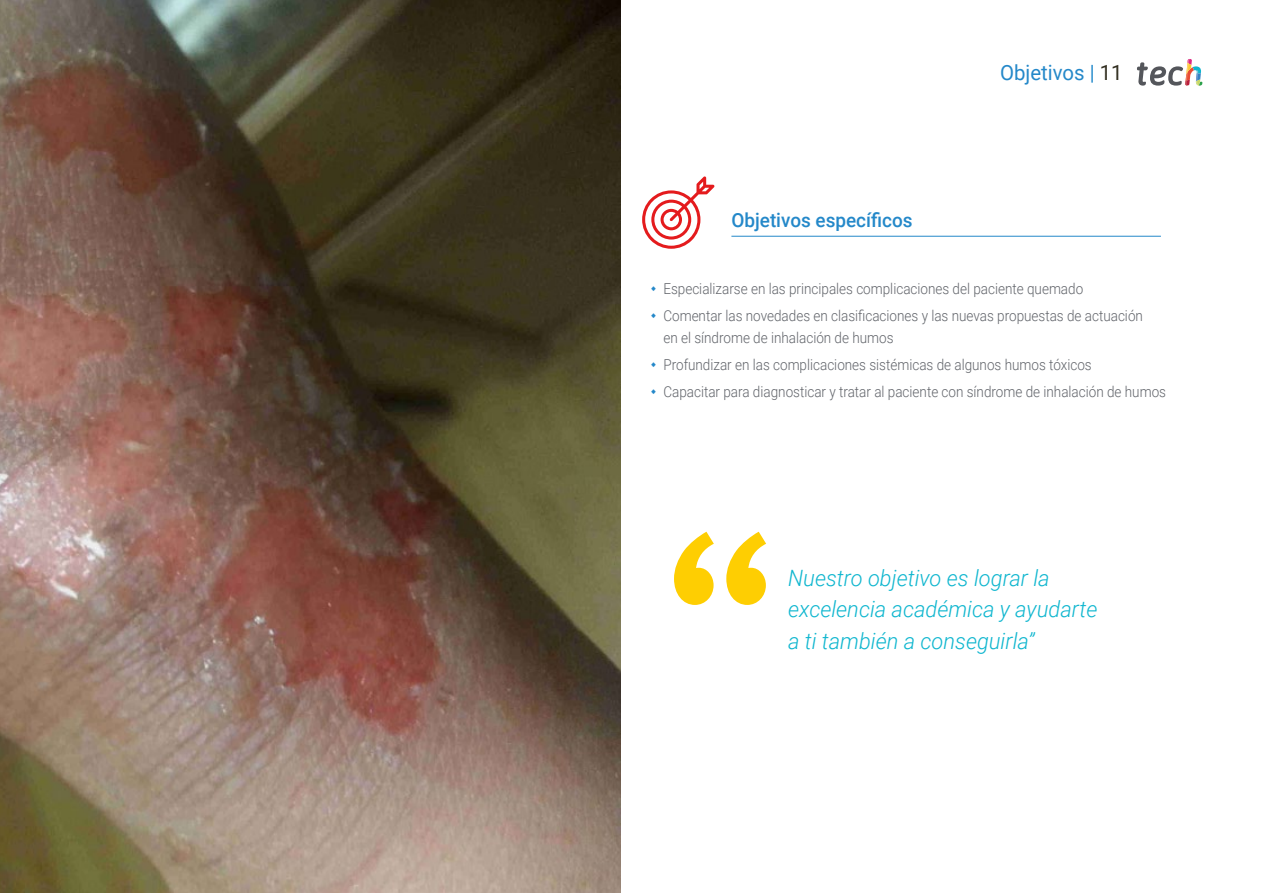
<style>
.page{position:relative;width:1263px;height:893px;background:#fff}
.page>*{position:absolute;margin:0;border:0;box-sizing:border-box;transform-origin:0 0}
.t1{font:italic 300 22.5px/31.5px "Roboto";color:#0fb6cf}
.t2{font:21px "Roboto";color:#2488c9}
.t3{font:500 19.5px "Roboto";color:#2488c9}
.t4{font:300 15px/26.7px "Roboto";color:#61646a;scale:.9 1}
.s1{color:#2289cb}
.s2{color:#312e20}
</style>
<div class="page">
<hr style="left:731px;top:236px;width:430px;height:1px;background:#2488c9">
<svg style="left:642px;top:176px;width:72px;height:73px"></svg>
<img style="left:0;top:0;width:621px;height:893px">
<svg style="left:1137px;top:59px;width:65px;height:27px"></svg>
<svg style="left:674px;top:532px;width:92px;height:73px"></svg>
<h3 class="t3" style="left:731px;top:207px;width:183px">Objetivos específicos</h3>
<h2 class="t2" style="left:1000px;top:57px;width:124px">Objetivos <span class="s1">|</span> <span class="s2">11</span></h2>
<p class="t4" style="left:663px;top:275px;width:534px">Especializarse en las principales complicaciones del paciente quemado<br>Comentar las novedades en clasificaciones y las nuevas propuestas de actuación</p>
<p class="t4" style="left:663px;top:324px;width:560px">en el síndrome de inhalación de humos<br>Profundizar en las complicaciones sistémicas de algunos humos tóxicos<br>Capacitar para diagnosticar y tratar al paciente con síndrome de inhalación de humos</p>
<h1 class="t1" style="left:788px;top:561px;width:311px">Nuestro objetivo es lograr la excelencia académica y ayudarte a ti también a conseguirla”</h1>
</div>
